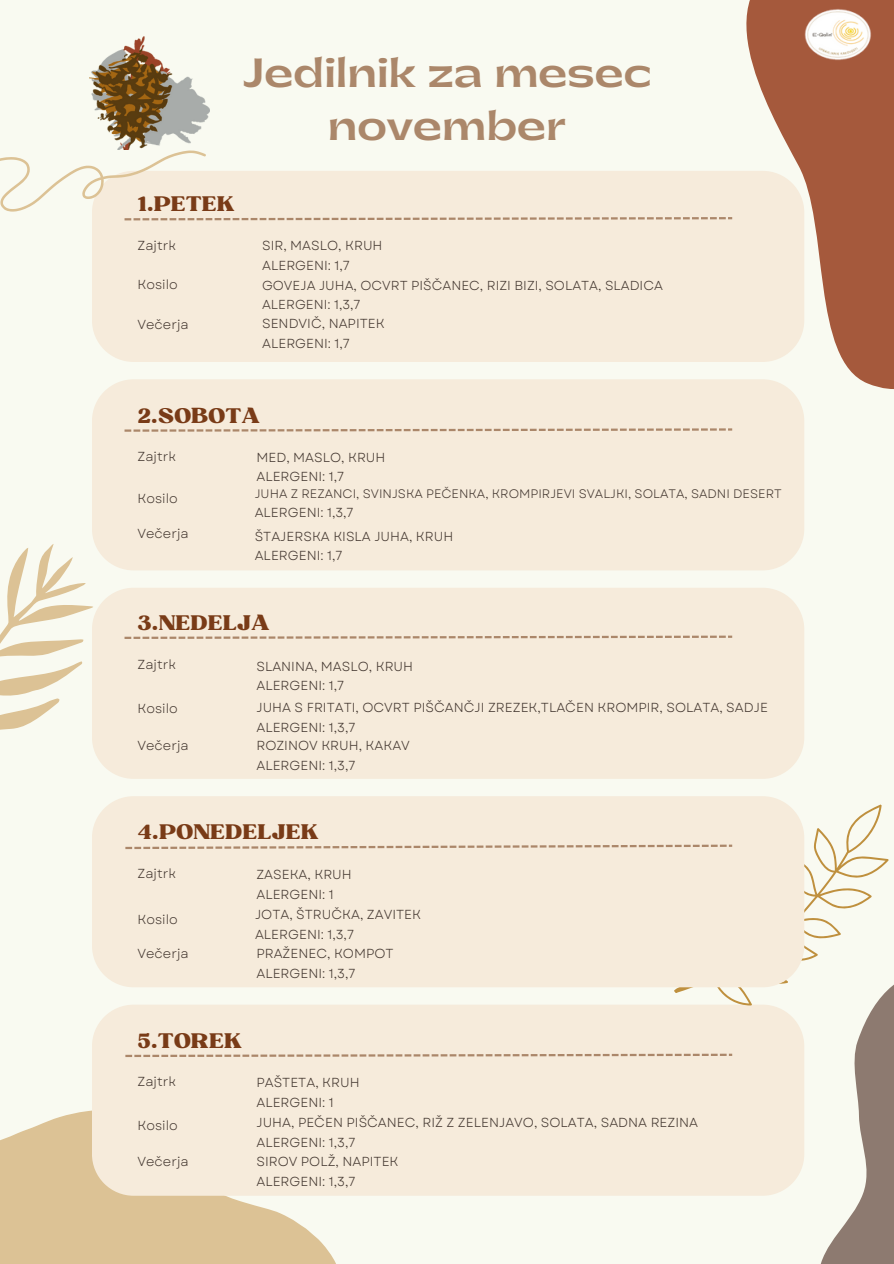
<style>
.page{position:relative;width:894px;height:1264px;background:#fff}
.page>*{position:absolute;margin:0;border:0;box-sizing:border-box;transform-origin:0 0}
.t1{font:700 38.4px/52.8px "Gatwick";color:#ab876a;text-align:center}
.t2{font:20.4px "Bugaki";color:#793b17}
.t3{font:13.05px/19.6px "Garet";color:#42362f}
.t4{font:12.3px "Garet";color:#42362f}
</style>
<div class="page">
<div style="left:0;top:0;width:893px;height:1263px;background:#f9faf1"></div>
<svg style="left:0;top:1110px;width:342px;height:153px;background:#dfc9a1"></svg>
<div style="left:92px;top:1005px;width:592px;height:190px;background:#f6ebdb"></div>
<svg style="left:746px;top:0;width:147px;height:389px;fill:#a5593c"></svg>
<svg style="left:684px;top:1042px;width:209px;height:221px"></svg>
<div style="left:92px;top:171px;width:712px;height:191px;background:#f6ebdb"></div>
<div style="left:92px;top:379px;width:712px;height:191px;background:#f6ebdb"></div>
<svg style="left:651px;top:804px;width:242px;height:238px"></svg>
<div style="left:100px;top:588px;width:704px;height:190px;background:#f6ebdb"></div>
<div style="left:92px;top:796px;width:712px;height:191px;background:#f6ebdb"></div>
<svg style="left:124px;top:217px;width:608px;height:3px;background:#cdb49d"></svg>
<svg style="left:124px;top:428px;width:608px;height:4px;background:#d5c0aa"></svg>
<svg style="left:124px;top:635px;width:608px;height:4px;background:#d5c0aa"></svg>
<svg style="left:125px;top:844px;width:607px;height:5px;background:#dcc8b4"></svg>
<svg style="left:125px;top:1053px;width:607px;height:4px;background:#d5c0aa"></svg>
<svg style="left:0;top:150px;width:206px;height:61px"></svg>
<svg style="left:0;top:529px;width:100px;height:272px"></svg>
<img style="left:804px;top:8px;width:67px;height:52px">
<img style="left:89px;top:36px;width:121px;height:114px">
<p class="t1" style="left:242px;top:48px;width:411px">Jedilnik za mesec november</p>
<p class="t2" style="left:137px;top:191px;width:98px">1.PETEK</p>
<p class="t3" style="left:137px;top:235px;width:40px">Zajtrk</p>
<h3 class="t3" style="left:137px;top:275px;width:42px">Kosilo</h3>
<p class="t3" style="left:137px;top:314px;width:52px">Večerja</p>
<h3 class="t3" style="left:262px;top:235px;width:122px">SIR, MASLO, KRUH<br>ALERGENI: 1,7</h3>
<p class="t3" style="left:262px;top:275px;width:402px">GOVEJA JUHA, OCVRT PIŠČANEC, RIZI BIZI, SOLATA, SLADICA<br>ALERGENI: 1,3,7</p>
<h3 class="t3" style="left:262px;top:314px;width:124px">SENDVIČ, NAPITEK<br>ALERGENI: 1,7</h3>
<p class="t2" style="left:137px;top:402px;width:124px">2.SOBOTA</p>
<h2 class="t3" style="left:137px;top:447px;width:40px">Zajtrk</h2>
<p class="t3" style="left:137px;top:489px;width:42px">Kosilo</p>
<p class="t3" style="left:137px;top:524px;width:52px">Večerja</p>
<p class="t3" style="left:256px;top:447px;width:130px">MED, MASLO, KRUH<br>ALERGENI: 1,7</p>
<h3 class="t4" style="left:255px;top:485px;width:528px">JUHA Z REZANCI, SVINJSKA PEČENKA, KROMPIRJEVI SVALJKI, SOLATA, SADNI DESERT</h3>
<h3 class="t3" style="left:255px;top:503px;width:100px">ALERGENI: 1,3,7</h3>
<h3 class="t3" style="left:255px;top:526px;width:200px">ŠTAJERSKA KISLA JUHA, KRUH<br>ALERGENI: 1,7</h3>
<h1 class="t2" style="left:137px;top:610px;width:133px">3.NEDELJA</h1>
<h3 class="t3" style="left:137px;top:655px;width:40px">Zajtrk</h3>
<p class="t3" style="left:137px;top:699px;width:42px">Kosilo</p>
<h2 class="t3" style="left:137px;top:735px;width:52px">Večerja</h2>
<p class="t3" style="left:256px;top:656px;width:158px">SLANINA, MASLO, KRUH<br>ALERGENI: 1,7</p>
<p class="t3" style="left:256px;top:698px;width:513px">JUHA S FRITATI, OCVRT PIŠČANČJI ZREZEK,TLAČEN KROMPIR, SOLATA, SADJE<br>ALERGENI: 1,3,7</p>
<p class="t3" style="left:256px;top:735px;width:155px">ROZINOV KRUH, KAKAV<br>ALERGENI: 1,3,7</p>
<p class="t2" style="left:137px;top:818px;width:182px">4.PONEDELJEK</p>
<p class="t3" style="left:137px;top:863px;width:40px">Zajtrk</p>
<h3 class="t3" style="left:256px;top:864px;width:97px">ZASEKA, KRUH<br>ALERGENI: 1</h3>
<h2 class="t3" style="left:255px;top:904px;width:167px">JOTA, ŠTRUČKA, ZAVITEK<br>ALERGENI: 1,3,7</h2>
<p class="t3" style="left:256px;top:944px;width:139px">PRAŽENEC, KOMPOT<br>ALERGENI: 1,3,7</p>
<h3 class="t3" style="left:137px;top:909px;width:42px">Kosilo</h3>
<h3 class="t3" style="left:137px;top:943px;width:52px">Večerja</h3>
<p class="t2" style="left:137px;top:1027px;width:105px">5.TOREK</p>
<h3 class="t3" style="left:137px;top:1071px;width:40px">Zajtrk</h3>
<h3 class="t3" style="left:137px;top:1115px;width:42px">Kosilo</h3>
<h2 class="t3" style="left:137px;top:1151px;width:52px">Večerja</h2>
<p class="t3" style="left:256px;top:1072px;width:105px">PAŠTETA, KRUH<br>ALERGENI: 1</p>
<p class="t3" style="left:256px;top:1112px;width:443px">JUHA, PEČEN PIŠČANEC, RIŽ Z ZELENJAVO, SOLATA, SADNA REZINA<br>ALERGENI: 1,3,7</p>
<h3 class="t3" style="left:256px;top:1151px;width:143px">SIROV POLŽ, NAPITEK<br>ALERGENI: 1,3,7</h3>
</div>
